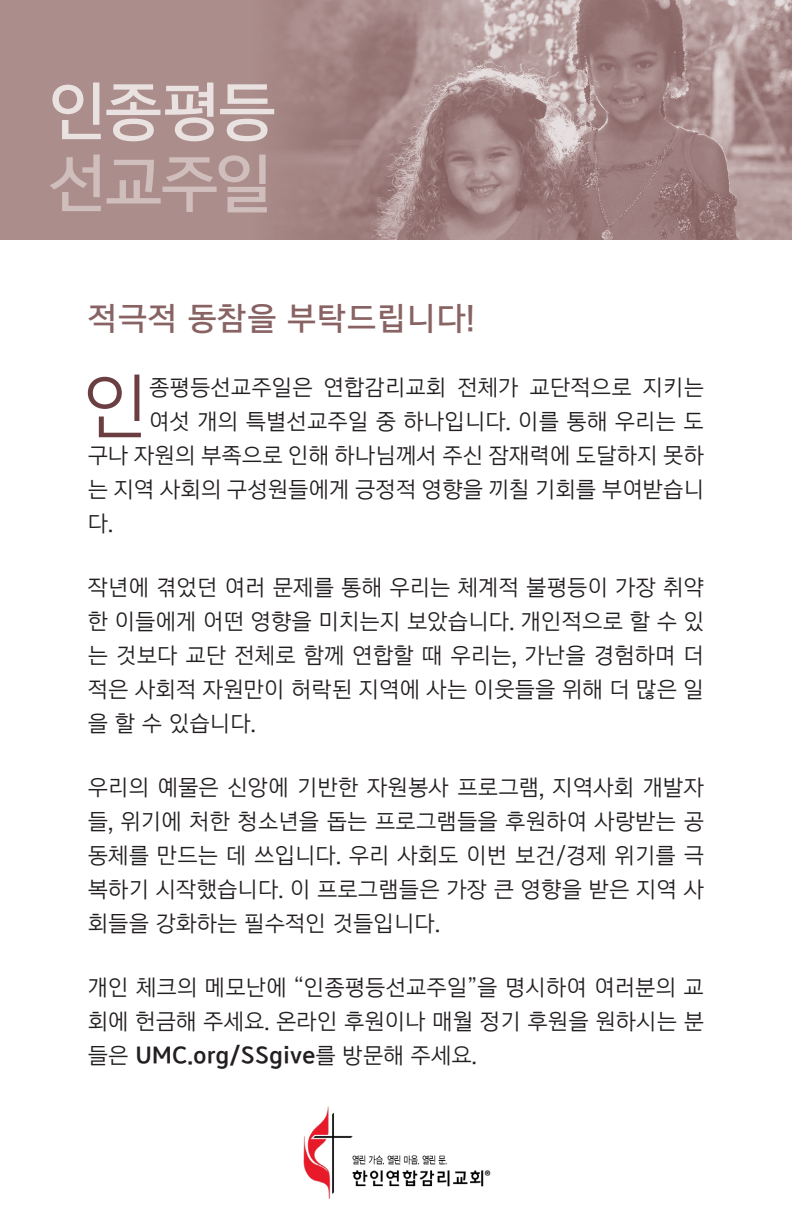
<style>
.page{position:relative;width:792px;height:1224px;background:#fff}
.page>*{position:absolute;margin:0;border:0;box-sizing:border-box;transform-origin:0 0}
._2020_KIT_Body_Text{font:300 71.4px "Yeolrin Gothic";color:#6b3f41}
.t1{font:500 64px/72px "Yeolrin Gothic";letter-spacing:-.06em;color:#e9e2e1}
._2020_KIT_Body_Text-2{font:500 32px "Yeolrin Gothic";letter-spacing:.005em;color:#896363}
._2020_KIT_Body_Text-3{font:300 22px/34px "Yeolrin Gothic";color:#231f20;text-align:justify}
.s1{color:#d0bebc}
.s2{font-weight:700}
</style>
<div class="page">
<div style="left:0;top:0;width:792px;height:239px;background:#ab8d8c"></div>
<img style="left:442px;top:0;width:350px;height:239px">
<svg style="left:284px;top:0;width:158px;height:239px;fill:#a28483"></svg>
<img style="left:303px;top:1106px;width:188px;height:93px">
<p class="t1" style="left:48px;top:74px;width:230px">인종평등 <span class="s1">선교주일</span></p>
<p class="_2020_KIT_Body_Text-2" style="left:88px;top:298px;width:388px">적극적 동참을 부탁드립니다!</p>
<p class="_2020_KIT_Body_Text" style="left:83px;top:361px;width:68px">인</p>
<p class="_2020_KIT_Body_Text-3" style="left:149px;top:370px;width:557px">종평등선교주일은 연합감리교회 전체가 교단적으로 지키는</p>
<p class="_2020_KIT_Body_Text-3" style="left:149px;top:404px;width:556px">여섯 개의 특별선교주일 중 하나입니다. 이를 통해 우리는 도</p>
<p class="_2020_KIT_Body_Text-3" style="left:88px;top:438px;width:618px">구나 자원의 부족으로 인해 하나님께서 주신 잠재력에 도달하지 못하</p>
<p class="_2020_KIT_Body_Text-3" style="left:88px;top:472px;width:618px">는 지역 사회의 구성원들에게 긍정적 영향을 끼칠 기회를 부여받습니</p>
<p class="_2020_KIT_Body_Text-3" style="left:88px;top:506px;width:27px">다.</p>
<p class="_2020_KIT_Body_Text-3" style="left:88px;top:570px;width:618px">작년에 겪었던 여러 문제를 통해 우리는 체계적 불평등이 가장 취약 한 이들에게 어떤 영향을 미치는지 보았습니다. 개인적으로 할 수 있 는 것보다 교단 전체로 함께 연합할 때 우리는, 가난을 경험하며 더 적은 사회적 자원만이 허락된 지역에 사는 이웃들을 위해 더 많은 일 을 할 수 있습니다.</p>
<p class="_2020_KIT_Body_Text-3" style="left:88px;top:770px;width:618px">우리의 예물은 신앙에 기반한 자원봉사 프로그램, 지역사회 개발자 들, 위기에 처한 청소년을 돕는 프로그램들을 후원하여 사랑받는 공 동체를 만드는 데 쓰입니다. 우리 사회도 이번 보건/경제 위기를 극 복하기 시작했습니다. 이 프로그램들은 가장 큰 영향을 받은 지역 사 회들을 강화하는 필수적인 것들입니다.</p>
<p class="_2020_KIT_Body_Text-3" style="left:88px;top:970px;width:618px">개인 체크의 메모난에 “인종평등선교주일”을 명시하여 여러분의 교 회에 헌금해 주세요. 온라인 후원이나 매월 정기 후원을 원하시는 분 들은 <span class="s2">UMC.org/SSgive</span>를 방문해 주세요.</p>
</div>
